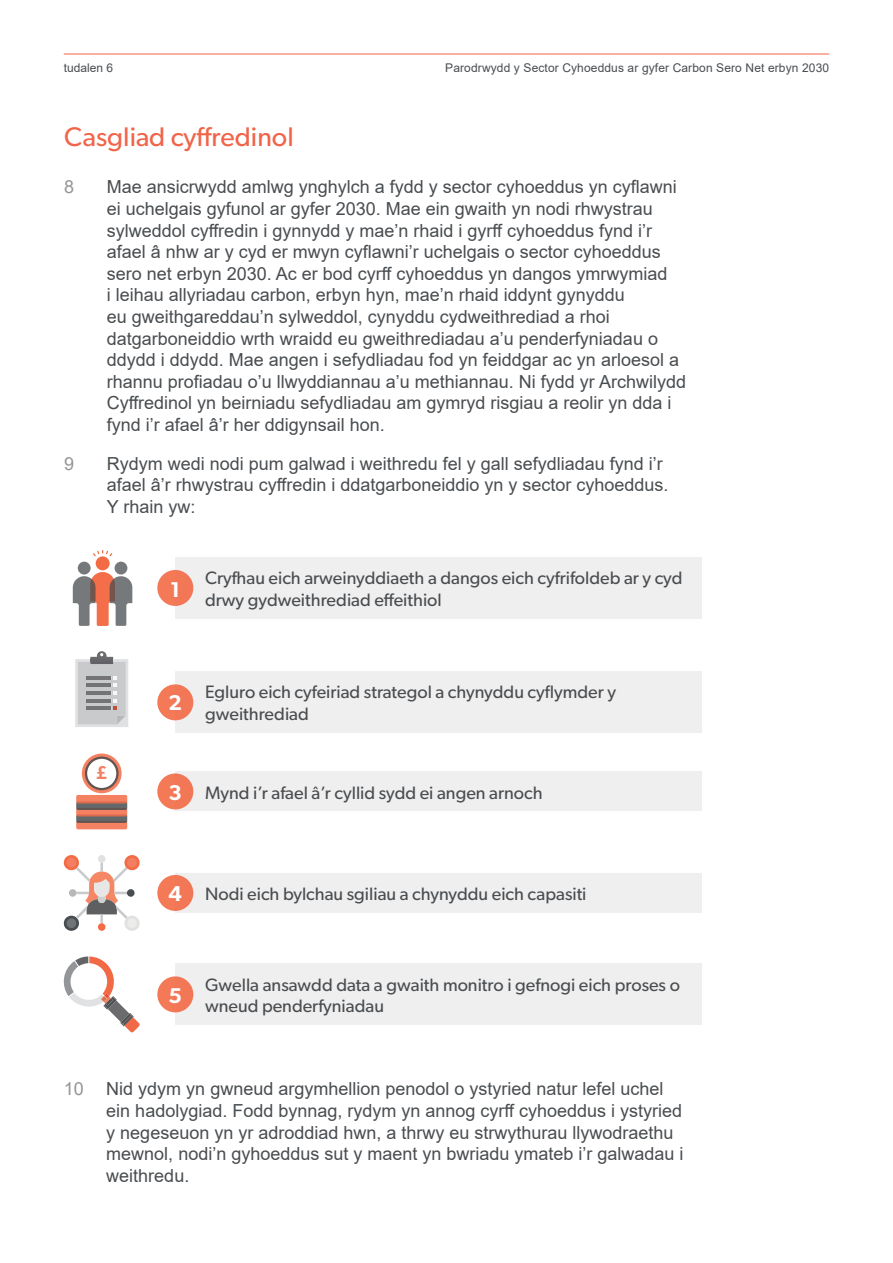
<style>
.page{position:relative;width:893px;height:1263px;background:#fff}
.page>*{position:absolute;margin:0;border:0;box-sizing:border-box;transform-origin:0 0}
.t1{font:27px "Gibson";color:#f16449}
.t2{font:600 21.45px "Gibson";color:#fff}
.t3{font:600 18.75px "Gibson";color:#f36b45}
.t4{font:18px/21.6px "Arial";color:#494d50}
.t5{font:18px/21.6px "Gibson";color:#494d50}
.t6{font:18px "Arial";color:#939598}
.t7{font:12px "Arial";letter-spacing:.01em;color:#494d50}
</style>
<div class="page">
<hr style="left:64px;top:54px;width:765px;height:1px;background:#f16449">
<div style="left:78px;top:562px;width:13px;height:12px;background:#76797b;border-radius:50%"></div>
<div style="left:115px;top:562px;width:12px;height:12px;background:#76797b;border-radius:50%"></div>
<div style="left:96px;top:556px;width:14px;height:14px;background:#f36b45;border-radius:50%"></div>
<svg style="left:73px;top:572px;width:59px;height:54px"></svg>
<svg style="left:93px;top:550px;width:19px;height:6px"></svg>
<div style="left:175px;top:557px;width:527px;height:62px;background:#f0efef"></div>
<svg style="left:75px;top:651px;width:53px;height:76px;background:#c2c2c4"></svg>
<div style="left:175px;top:671px;width:527px;height:62px;background:#f0efef"></div>
<div style="left:76px;top:821px;width:51px;height:8px;background:#f48161;border-radius:2px"></div>
<svg style="left:76px;top:814px;width:51px;height:9px"></svg>
<svg style="left:76px;top:808px;width:51px;height:8px"></svg>
<svg style="left:82px;top:753px;width:40px;height:40px"></svg>
<svg style="left:85px;top:756px;width:34px;height:34px"></svg>
<div style="left:87px;top:759px;width:29px;height:29px;background:#fff;border-radius:50%"></div>
<svg style="left:76px;top:801px;width:51px;height:9px"></svg>
<svg style="left:76px;top:795px;width:51px;height:8px"></svg>
<div style="left:175px;top:771px;width:527px;height:40px;background:#f0efef"></div>
<svg style="left:64px;top:855px;width:76px;height:76px"></svg>
<div style="left:175px;top:873px;width:527px;height:40px;background:#f0efef"></div>
<svg style="left:64px;top:956px;width:76px;height:76px"></svg>
<div style="left:175px;top:964px;width:527px;height:61px;background:#f0efef"></div>
<div style="left:157px;top:570px;width:36px;height:36px;background:#f27957;border-radius:50%"></div>
<div style="left:157px;top:684px;width:36px;height:36px;background:#f27957;border-radius:50%"></div>
<div style="left:157px;top:773px;width:36px;height:36px;background:#f27957;border-radius:50%"></div>
<div style="left:157px;top:875px;width:36px;height:36px;background:#f27957;border-radius:50%"></div>
<div style="left:157px;top:976px;width:36px;height:36px;background:#f27957;border-radius:50%"></div>
<p class="t7" style="left:64px;top:59px;width:51px">tudalen 6</p>
<p class="t7" style="left:445px;top:59px;width:385px">Parodrwydd y Sector Cyhoeddus ar gyfer Carbon Sero Net erbyn 2030</p>
<h1 class="t1" style="left:64px;top:121px;width:231px">Casgliad cyffredinol</h1>
<p class="t6" style="left:64px;top:175px;width:12px">8</p>
<p class="t4" style="left:107px;top:176px;width:581px">Mae ansicrwydd amlwg ynghylch a fydd y sector cyhoeddus yn cyflawni ei uchelgais gyfunol ar gyfer 2030. Mae ein gwaith yn nodi rhwystrau sylweddol cyffredin i gynnydd y mae’n rhaid i gyrff cyhoeddus fynd i’r afael â nhw ar y cyd er mwyn cyflawni’r uchelgais o sector cyhoeddus sero net erbyn 2030. Ac er bod cyrff cyhoeddus yn dangos ymrwymiad<br>i leihau allyriadau carbon, erbyn hyn, mae’n rhaid iddynt gynyddu<br>eu gweithgareddau’n sylweddol, cynyddu cydweithrediad a rhoi datgarboneiddio wrth wraidd eu gweithrediadau a’u penderfyniadau o ddydd i ddydd. Mae angen i sefydliadau fod yn feiddgar ac yn arloesol a rhannu profiadau o’u llwyddiannau a’u methiannau. Ni fydd yr Archwilydd Cyffredinol yn beirniadu sefydliadau am gymryd risgiau a reolir yn dda i fynd i’r afael â’r her ddigynsail hon.</p>
<p class="t6" style="left:64px;top:451px;width:12px">9</p>
<p class="t4" style="left:107px;top:452px;width:563px">Rydym wedi nodi pum galwad i weithredu fel y gall sefydliadau fynd i’r afael â’r rhwystrau cyffredin i ddatgarboneiddio yn y sector cyhoeddus.<br>Y rhain yw:</p>
<p class="t3" style="left:95px;top:761px;width:13px">£</p>
<p class="t2" style="left:170px;top:576px;width:12px">1</p>
<p class="t5" style="left:205px;top:567px;width:479px">Cryfhau eich arweinyddiaeth a dangos eich cyfrifoldeb ar y cyd drwy gydweithrediad effeithiol</p>
<p class="t2" style="left:169px;top:690px;width:15px">2</p>
<p class="t2" style="left:169px;top:779px;width:15px">3</p>
<p class="t5" style="left:205px;top:681px;width:412px">Egluro eich cyfeiriad strategol a chynyddu cyflymder y gweithrediad</p>
<p class="t5" style="left:205px;top:781px;width:339px">Mynd i’r afael â’r cyllid sydd ei angen arnoch</p>
<p class="t2" style="left:169px;top:881px;width:15px">4</p>
<p class="t5" style="left:205px;top:883px;width:383px">Nodi eich bylchau sgiliau a chynyddu eich capasiti</p>
<p class="t2" style="left:169px;top:982px;width:15px">5</p>
<p class="t5" style="left:205px;top:973px;width:476px">Gwella ansawdd data a gwaith monitro i gefnogi eich proses o wneud penderfyniadau</p>
<p class="t6" style="left:64px;top:1077px;width:22px">10</p>
<p class="t4" style="left:106px;top:1078px;width:579px">Nid ydym yn gwneud argymhellion penodol o ystyried natur lefel uchel ein hadolygiad. Fodd bynnag, rydym yn annog cyrff cyhoeddus i ystyried y negeseuon yn yr adroddiad hwn, a thrwy eu strwythurau llywodraethu mewnol, nodi’n gyhoeddus sut y maent yn bwriadu ymateb i’r galwadau i weithredu.</p>
</div>
